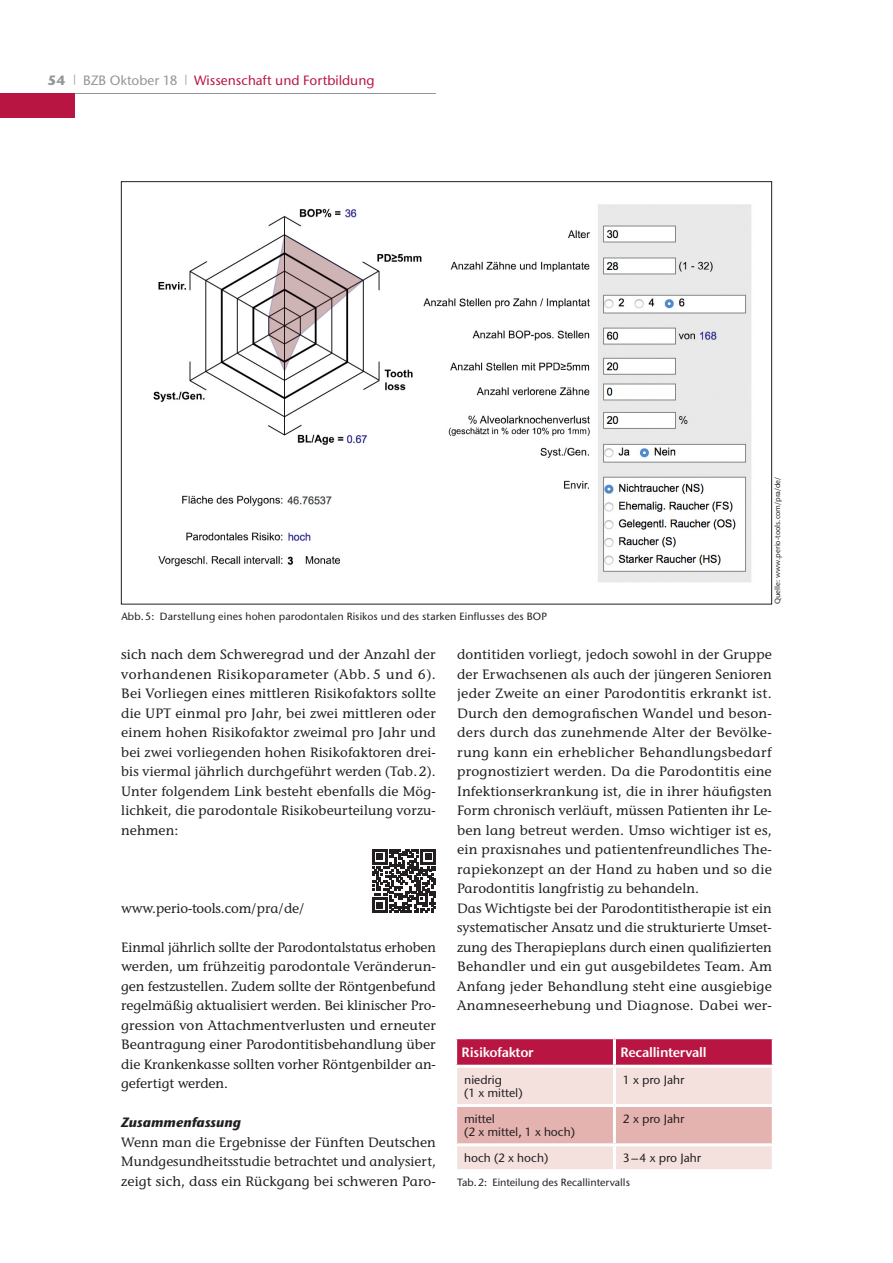
<style>
.page{position:relative;width:893px;height:1263px;background:#fff}
.page>*{position:absolute;margin:0;border:0;box-sizing:border-box;transform-origin:0 0}
.t1{font:500 13.5px/19.5px "Stone Inf ITC Std";letter-spacing:.015em;color:#231f20;text-align:justify}
.t2{font:500 13.5px "Stone Inf ITC Std";letter-spacing:-.01em;color:#231f20}
.t3{font:600 13.5px "Stone Sans ITC Pro";letter-spacing:-.02em;color:#fff}
.t4{font:500 13.5px "Stone Sans ITC Std";color:#b91542}
.t5{font:italic 700 13.5px "Stone Sans ITC Std";color:#231f20}
.t6{font:500 13.5px "Stone Sans ITC Std";color:#939598}
.t7{font:700 13.5px "Stone Sans ITC Std";color:#939598}
.t8{font:500 12px/13.5px "Stone Sans ITC Std";color:#231f20}
.t9{font:500 10.5px "Stone Sans ITC Std";letter-spacing:.01em;color:#231f20}
.t10{font:500 7.5px "Stone Sans ITC Std";color:#231f20}
</style>
<div class="page">
<svg style="left:457px;top:1039px;width:315px;height:130px;background:#e2a8af"></svg>
<hr style="left:613px;top:1039px;width:3px;height:26px;background:#fff">
<hr style="left:454px;top:1065px;width:160px;height:3px;background:#fff">
<hr style="left:614px;top:1065px;width:161px;height:3px;background:#fff">
<hr style="left:613px;top:1068px;width:3px;height:36px;background:#fff">
<hr style="left:454px;top:1104px;width:160px;height:3px;background:#fff">
<hr style="left:614px;top:1104px;width:161px;height:3px;background:#fff">
<hr style="left:613px;top:1107px;width:3px;height:36px;background:#fff">
<hr style="left:454px;top:1143px;width:160px;height:3px;background:#fff">
<hr style="left:614px;top:1143px;width:161px;height:3px;background:#fff">
<hr style="left:613px;top:1146px;width:3px;height:23px;background:#fff">
<img style="left:153px;top:204px;width:598px;height:378px">
<svg style="left:372px;top:849px;width:64px;height:64px"></svg>
<hr style="left:0;top:94px;width:436px;height:1px;background:#939598">
<div style="left:0;top:94px;width:75px;height:24px;background:#b91542"></div>
<p class="t7" style="left:48px;top:75px;width:19px">54</p>
<p class="t4" style="left:185px;top:75px;width:191px"><sup>|</sup> Wissenschaft und Fortbildung</p>
<p class="t6" style="left:74px;top:75px;width:106px"><sup>|</sup> BZB Oktober 18</p>
<p class="t9" style="left:121px;top:612px;width:427px">Abb. 5: Darstellung eines hohen parodontalen Risikos und des starken Einflusses des BOP</p>
<p class="t10" style="left:775px;top:604px;width:129px;rotate:-90deg">Quelle: www.perio-tools.com/pra/de/</p>
<p class="t1" style="left:121px;top:646px;width:316px">sich nach dem Schweregrad und der Anzahl der vorhandenen Risikoparameter (Abb. 5 und 6).<br>Bei Vorliegen eines mittleren Risikofaktors sollte die UPT einmal pro Jahr, bei zwei mittleren oder einem hohen Risikofaktor zweimal pro Jahr und bei zwei vorliegenden hohen Risikofaktoren drei&shy;bis viermal jährlich durchgeführt werden (Tab. 2).<br>Unter folgendem Link besteht ebenfalls die Mög&shy;lichkeit, die parodontale Risikobeurteilung vorzu&shy;nehmen:</p>
<p class="t2" style="left:121px;top:903px;width:185px">www.perio-tools.com/pra/de/</p>
<p class="t1" style="left:121px;top:939px;width:316px">Einmal jährlich sollte der Parodontalstatus erhoben werden, um frühzeitig paro dontale Veränderun&shy;gen festzustellen. Zudem sollte der Röntgenbefund regelmäßig aktualisiert werden. Bei klinischer Pro&shy;gression von Attachmentverlusten und erneuter Beantragung einer Parodontitisbehandlung über die Krankenkasse sollten vorher Röntgenbilder an&shy;gefertigt werden.</p>
<p class="t5" style="left:121px;top:1117px;width:121px">Zusammenfassung</p>
<p class="t1" style="left:121px;top:1134px;width:316px">Wenn man die Ergebnisse der Fünften Deutschen Mundgesundheitsstudie betrachtet und analysiert, zeigt sich, dass ein Rückgang bei schweren Paro-</p>
<p class="t1" style="left:457px;top:646px;width:316px;text-align:left">dontitiden vorliegt, jedoch sowohl in der Gruppe der Erwachsenen als auch der jüngeren Senioren jeder Zweite an einer Parodontitis erkrankt ist.<br>Durch den demografischen Wandel und beson&shy;ders durch das zunehmende Alter der Bevölke&shy;rung kann ein erheblicher Behandlungsbedarf prognostiziert werden. Da die Parodontitis eine Infektionserkrankung ist, die in ihrer häufigsten Form chronisch verläuft, müssen Patienten ihr Le&shy;ben lang betreut werden. Umso wichtiger ist es, ein praxisnahes und patientenfreundliches The&shy;rapiekonzept an der Hand zu haben und so die Parodontitis langfristig zu behandeln.<br>Das Wichtigste bei der Parodontitistherapie ist ein systematischer Ansatz und die strukturierte Umset&shy;zung des Therapieplans durch einen qualifizierten Behandler und ein gut ausgebildetes Team. Am Anfang jeder Behandlung steht eine ausgiebige Anamneseerhebung und Diagnose. Dabei wer-</p>
<p class="t3" style="left:462px;top:1047px;width:74px">Risikofaktor</p>
<p class="t3" style="left:620px;top:1047px;width:88px">Recallintervall</p>
<p class="t8" style="left:464px;top:1074px;width:60px">niedrig<br>(1 x mittel)</p>
<p class="t8" style="left:623px;top:1074px;width:63px">1 x pro Jahr</p>
<p class="t8" style="left:464px;top:1113px;width:112px">mittel<br>(2 x mittel, 1 x hoch)</p>
<p class="t8" style="left:623px;top:1113px;width:63px">2 x pro Jahr</p>
<p class="t8" style="left:464px;top:1152px;width:86px">hoch (2 x hoch)</p>
<p class="t8" style="left:623px;top:1152px;width:80px">3 – 4 x pro Jahr</p>
<p class="t9" style="left:457px;top:1178px;width:174px">Tab. 2: Einteilung des Recallintervalls</p>
</div>
